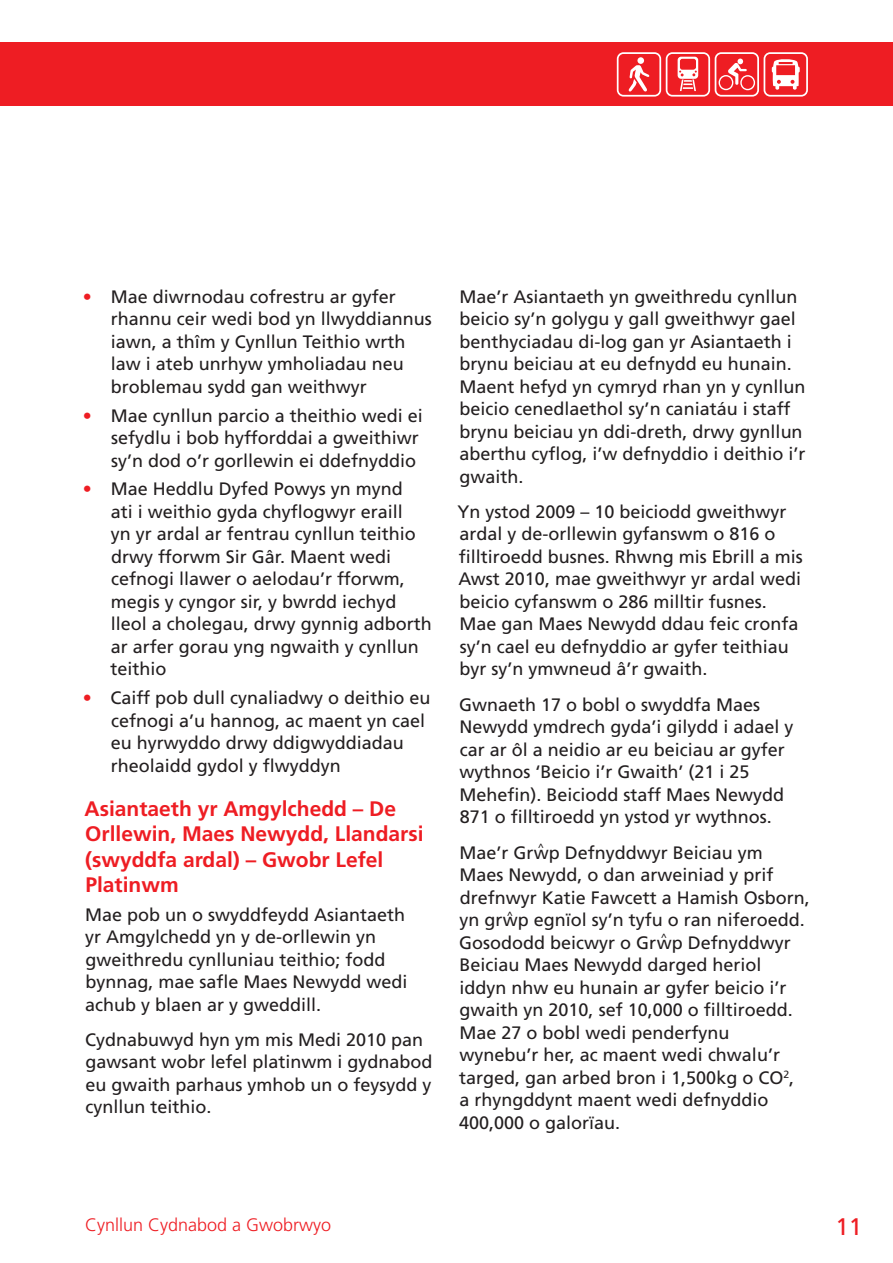
<style>
.page{position:relative;width:893px;height:1263px;background:#fff}
.page>*{position:absolute;margin:0;border:0;box-sizing:border-box;transform-origin:0 0}
.t1{font:24px "Frutiger";color:#ee1d23}
.Small_Title{font:700 21px/25.2px "Frutiger";color:#ee1d23}
.Body_Copy{font:18px/22.5px "Frutiger";color:#231f20}
.t2{font:300 18px "Frutiger";color:#ee1d23}
.Body_Copy-2{font:10.5px "Frutiger";color:#231f20}
.s1{font-weight:700;color:#ee1d23}
</style>
<div class="page">
<div style="left:0;top:43px;width:893px;height:63px;background:#ee1d23"></div>
<svg style="left:617px;top:52px;width:191px;height:45px"></svg>
<p class="Body_Copy" style="left:111px;top:285px;width:323px;text-indent:-28px"><span class="s1">•</span> Mae diwrnodau cofrestru ar gyfer rhannu ceir wedi bod yn llwyddiannus iawn, a thîm y Cynllun Teithio wrth law i ateb unrhyw ymholiadau neu broblemau sydd gan weithwyr</p>
<p class="Body_Copy" style="left:111px;top:404px;width:313px;text-indent:-28px"><span class="s1">•</span> Mae cynllun parcio a theithio wedi ei sefydlu i bob hyfforddai a gweithiwr sy’n dod o’r gorllewin ei ddefnyddio</p>
<p class="Body_Copy" style="left:111px;top:478px;width:323px;text-indent:-28px"><span class="s1">•</span> Mae Heddlu Dyfed Powys yn mynd<br>ati i weithio gyda chyflogwyr eraill<br>yn yr ardal ar fentrau cynllun teithio drwy fforwm Sir Gâr. Maent wedi cefnogi llawer o aelodau’r fforwm, megis y cyngor sir, y bwrdd iechyd lleol a cholegau, drwy gynnig adborth ar arfer gorau yng ngwaith y cynllun teithio</p>
<p class="Body_Copy" style="left:111px;top:687px;width:321px;text-indent:-28px"><span class="s1">•</span> Caiff pob dull cynaliadwy o deithio eu cefnogi a’u hannog, ac maent yn cael eu hyrwyddo drwy ddigwyddiadau rheolaidd gydol y flwyddyn</p>
<h1 class="Small_Title" style="left:85px;top:796px;width:341px">Asiantaeth yr Amgylchedd – De<br>Orllewin, Maes Newydd, Llandarsi (swyddfa ardal) – Gwobr Lefel<br>Platinwm</h1>
<p class="Body_Copy" style="left:85px;top:903px;width:324px">Mae pob un o swyddfeydd Asiantaeth yr Amgylchedd yn y de-orllewin yn gweithredu cynlluniau teithio; fodd bynnag, mae safle Maes Newydd wedi achub y blaen ar y gweddill.</p>
<p class="Body_Copy" style="left:85px;top:1028px;width:349px">Cydnabuwyd hyn ym mis Medi 2010 pan gawsant wobr lefel platinwm i gydnabod eu gwaith parhaus ymhob un o feysydd y cynllun teithio.</p>
<p class="Body_Copy" style="left:459px;top:285px;width:348px">Mae’r Asiantaeth yn gweithredu cynllun beicio sy’n golygu y gall gweithwyr gael benthyciadau di-log gan yr Asiantaeth i brynu beiciau at eu defnydd eu hunain.<br>Maent hefyd yn cymryd rhan yn y cynllun beicio cenedlaethol sy’n caniatáu i staff brynu beiciau yn ddi-dreth, drwy gynllun aberthu cyflog, i’w defnyddio i deithio i’r gwaith.</p>
<p class="Body_Copy" style="left:457px;top:500px;width:347px">Yn ystod 2009 – 10 beiciodd gweithwyr ardal y de-orllewin gyfanswm o 816 o filltiroedd busnes. Rhwng mis Ebrill a mis Awst 2010, mae gweithwyr yr ardal wedi beicio cyfanswm o 286 milltir fusnes.<br>Mae gan Maes Newydd ddau feic cronfa sy’n cael eu defnyddio ar gyfer teithiau byr sy’n ymwneud â’r gwaith.</p>
<p class="Body_Copy" style="left:459px;top:693px;width:336px">Gwnaeth 17 o bobl o swyddfa Maes Newydd ymdrech gyda’i gilydd i adael y car ar ôl a neidio ar eu beiciau ar gyfer wythnos ‘Beicio i’r Gwaith’ (21 i 25<br>Mehefin). Beiciodd staff Maes Newydd 871 o filltiroedd yn ystod yr wythnos.</p>
<p class="Body_Copy" style="left:459px;top:841px;width:305px">Mae’r Grwp Defnyddwyr Beiciau ym</p>
<p class="Body_Copy-2" style="left:538px;top:841px;width:8px">^</p>
<p class="Body_Copy" style="left:459px;top:863px;width:352px">Maes Newydd, o dan arweiniad y prif drefnwyr Katie Fawcett a Hamish Osborn, yn grwp egnïol sy’n tyfu o ran niferoedd.</p>
<p class="Body_Copy-2" style="left:507px;top:909px;width:8px">^</p>
<p class="Body_Copy" style="left:459px;top:931px;width:333px">Gosododd beicwyr o Grwp Defnyddwyr</p>
<p class="Body_Copy-2" style="left:661px;top:931px;width:8px">^</p>
<p class="Body_Copy" style="left:459px;top:953px;width:337px">Beiciau Maes Newydd darged heriol iddyn nhw eu hunain ar gyfer beicio i’r gwaith yn 2010, sef 10,000 o filltiroedd.<br>Mae 27 o bobl wedi penderfynu wynebu’r her, ac maent wedi chwalu’r targed, gan arbed bron i 1,500kg o CO<sup>2</sup>, a rhyngddynt maent wedi defnyddio 400,000 o galorïau.</p>
<p class="t2" style="left:85px;top:1214px;width:248px">Cynllun Cydnabod a Gwobrwyo</p>
<h1 class="t1" style="left:835px;top:1212px;width:28px">11</h1>
</div>
